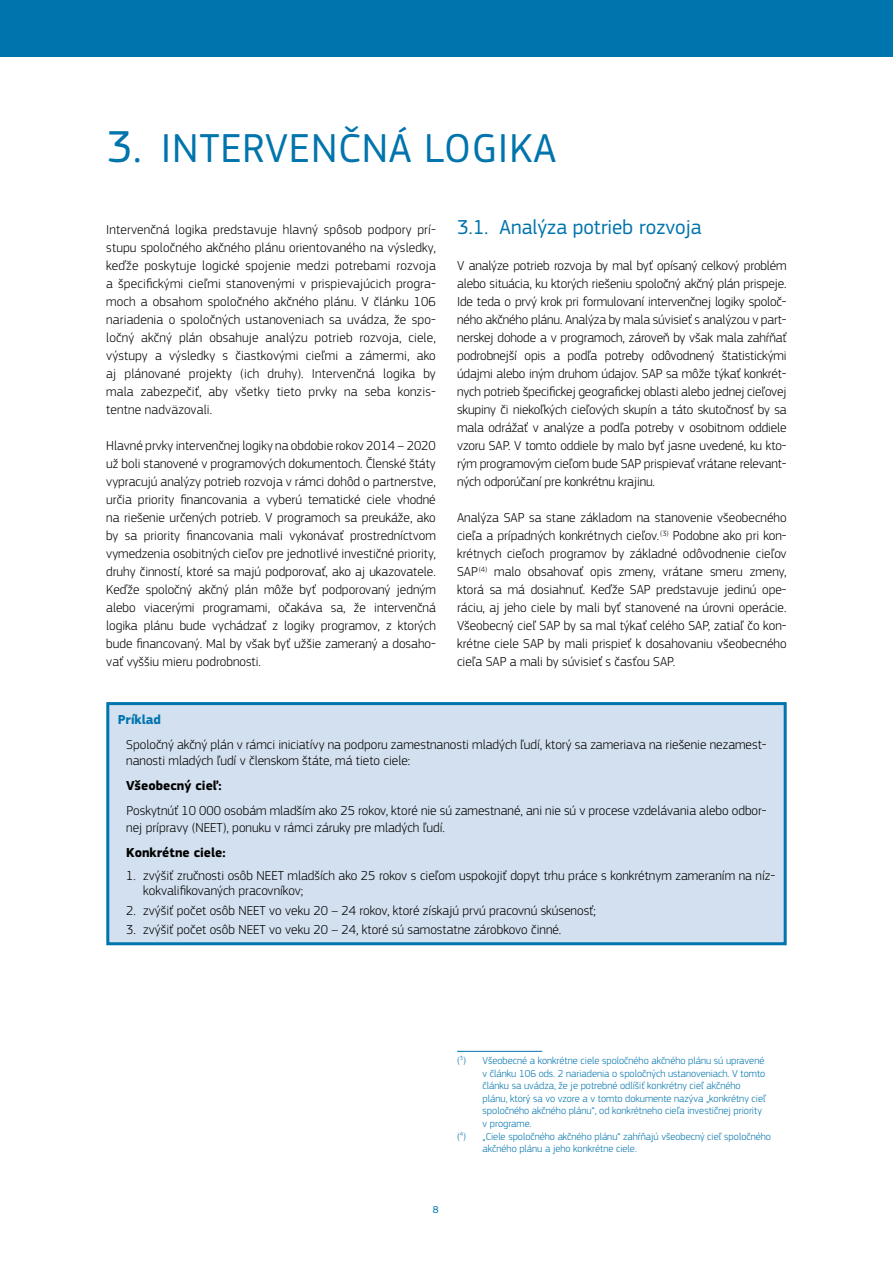
<style>
.page{position:relative;width:893px;height:1263px;background:#fff}
.page>*{position:absolute;margin:0;border:0;box-sizing:border-box;transform-origin:0 0}
.t1{font:42px "EC Square Sans Pro";letter-spacing:.02em;color:#0074ac}
.t2{font:21px "EC Square Sans Pro";color:#0074ac}
.Body{font:300 13.5px/18px "EC Square Sans Pro";color:#000;text-align:justify}
.Box_Body{font:300 13.5px/16.5px "EC Square Sans Pro";color:#000}
.Box_Body-2{font:700 13.5px "EC Square Sans Pro";color:#000}
.Title_table{font:700 13.5px "EC Square Sans Pro";color:#0074ae}
.t3{font:300 10.5px/12.6px "EC Square Sans Pro";color:#0074ac}
.t4{font:10.5px "EC Square Sans Pro";color:#0074ac}
.s1{font-size:46.5px}
</style>
<div class="page">
<div style="left:0;top:0;width:893px;height:57px;background:#0074ac"></div>
<hr style="left:457px;top:1051px;width:85px;height:1px;background:#0074ac">
<div style="left:108px;top:704px;width:677px;height:240px;background:#d3e0ef"></div>
<div style="left:106px;top:702px;width:681px;height:243px;border:3px solid #0074ae"></div>
<p class="t1" style="left:107px;top:124px;width:451px"><span class="s1">3.</span> INTERVENČNÁ LOGIKA</p>
<p class="Body" style="left:106px;top:220px;width:331px">Intervenčná logika predstavuje hlavný spôsob podpory prí&shy;stupu spoločného akčného plánu orientovaného na výsledky, keďže poskytuje logické spojenie medzi potrebami rozvoja a špecifickými cieľmi stanovenými v prispievajúcich progra&shy;moch a obsahom spoločného akčného plánu. V článku 106 nariadenia o spoločných ustanoveniach sa uvádza, že spo&shy;ločný akčný plán obsahuje analýzu potrieb rozvoja, ciele, výstupy a výsledky s čiastkovými cieľmi a zámermi, ako aj plánované projekty (ich druhy). Intervenčná logika by mala zabezpečiť, aby všetky tieto prvky na seba konzis&shy;tentne nadväzovali.</p>
<p class="Body" style="left:106px;top:436px;width:331px">Hlavné prvky intervenčnej logiky na obdobie rokov 2014 – 2020 už boli stanovené v programových dokumentoch. Členské štáty vypracujú analýzy potrieb rozvoja v rámci dohôd o partnerstve, určia priority financovania a vyberú tematické ciele vhodné na riešenie určených potrieb. V programoch sa preukáže, ako by sa priority financovania mali vykonávať prostredníctvom vymedzenia osobitných cieľov pre jednotlivé investičné priority, druhy činností, ktoré sa majú podporovať, ako aj ukazovatele.<br>Keďže spoločný akčný plán môže byť podporovaný jedným alebo viacerými programami, očakáva sa, že intervenčná logika plánu bude vychádzať z logiky programov, z ktorých bude financovaný. Mal by však byť užšie zameraný a dosaho&shy;vať vyššiu mieru podrobnosti.</p>
<p class="t2" style="left:457px;top:215px;width:246px">3.1. Analýza potrieb rozvoja</p>
<p class="Body" style="left:457px;top:256px;width:331px">V analýze potrieb rozvoja by mal byť opísaný celkový problém alebo situácia, ku ktorých riešeniu spoločný akčný plán prispeje.<br>Ide teda o prvý krok pri formulovaní intervenčnej logiky spoloč&shy;ného akčného plánu. Analýza by mala súvisieť s analýzou v part&shy;nerskej dohode a v programoch, zároveň by však mala zahŕňať podrobnejší opis a podľa potreby odôvodnený štatistickými údajmi alebo iným druhom údajov. SAP sa môže týkať konkrét&shy;nych potrieb špecifickej geografickej oblasti alebo jednej cieľovej skupiny či niekoľkých cieľových skupín a táto skutočnosť by sa mala odrážať v analýze a podľa potreby v osobitnom oddiele vzoru SAP. V tomto oddiele by malo byť jasne uvedené, ku kto&shy;rým programovým cieľom bude SAP prispievať vrátane relevant&shy;ných odporúčaní pre konkrétnu krajinu.</p>
<p class="Body" style="left:457px;top:508px;width:331px">Analýza SAP sa stane základom na stanovenie všeobecného cieľa a prípadných konkrétnych cieľov.<sup>(3)</sup> Podobne ako pri kon&shy;krétnych cieľoch programov by základné odôvodnenie cieľov SAP<sup>(4)</sup> malo obsahovať opis zmeny, vrátane smeru zmeny, ktorá sa má dosiahnuť. Keďže SAP predstavuje jedinú ope&shy;ráciu, aj jeho ciele by mali byť stanovené na úrovni operácie.<br>Všeobecný cieľ SAP by sa mal týkať celého SAP, zatiaľ čo kon&shy;krétne ciele SAP by mali prispieť k dosahovaniu všeobecného cieľa SAP a mali by súvisieť s časťou SAP.</p>
<h5 class="Title_table" style="left:118px;top:711px;width:45px">Príklad</h5>
<p class="Box_Body" style="left:126px;top:736px;width:642px">Spoločný akčný plán v rámci iniciatívy na podporu zamestnanosti mladých ľudí, ktorý sa zameriava na riešenie nezamest&shy;nanosti mladých ľudí v členskom štáte, má tieto ciele:</p>
<p class="Box_Body-2" style="left:126px;top:778px;width:97px">Všeobecný cieľ:</p>
<p class="Box_Body" style="left:126px;top:802px;width:642px">Poskytnúť 10 000 osobám mladším ako 25 rokov, ktoré nie sú zamestnané, ani nie sú v procese vzdelávania alebo odbor&shy;nej prípravy (NEET), ponuku v rámci záruky pre mladých ľudí.</p>
<p class="Box_Body-2" style="left:126px;top:844px;width:101px">Konkrétne ciele:</p>
<p class="Body" style="left:143px;top:868px;width:633px;line-height:15px;text-indent:-17px">1. zvýšiť zručnosti osôb NEET mladších ako 25 rokov s cieľom uspokojiť dopyt trhu práce s konkrétnym zameraním na níz&shy;kokvalifikovaných pracovníkov;</p>
<p class="Body" style="left:126px;top:901px;width:471px">2. zvýšiť počet osôb NEET vo veku 20 – 24 rokov, ktoré získajú prvú pracovnú skúsenosť;</p>
<p class="Body" style="left:126px;top:920px;width:437px">3. zvýšiť počet osôb NEET vo veku 20 – 24, ktoré sú samostatne zárobkovo činné.</p>
<p class="t3" style="left:483px;top:1054px;width:285px;text-indent:-26px">(<sup>3</sup>) Všeobecné a konkrétne ciele spoločného akčného plánu sú upravené v článku 106 ods. 2 nariadenia o spoločných ustanoveniach. V tomto článku sa uvádza, že je potrebné odlíšiť konkrétny cieľ akčného plánu, ktorý sa vo vzore a v tomto dokumente nazýva „konkrétny cieľ spoločného akčného plánu“, od konkrétneho cieľa investičnej priority v programe.</p>
<p class="t3" style="left:483px;top:1130px;width:290px;text-indent:-26px">(<sup>4</sup>) „Ciele spoločného akčného plánu“ zahŕňajú všeobecný cieľ spoločného akčného plánu a jeho konkrétne ciele.</p>
<p class="t4" style="left:433px;top:1203px;width:7px">8</p>
</div>
